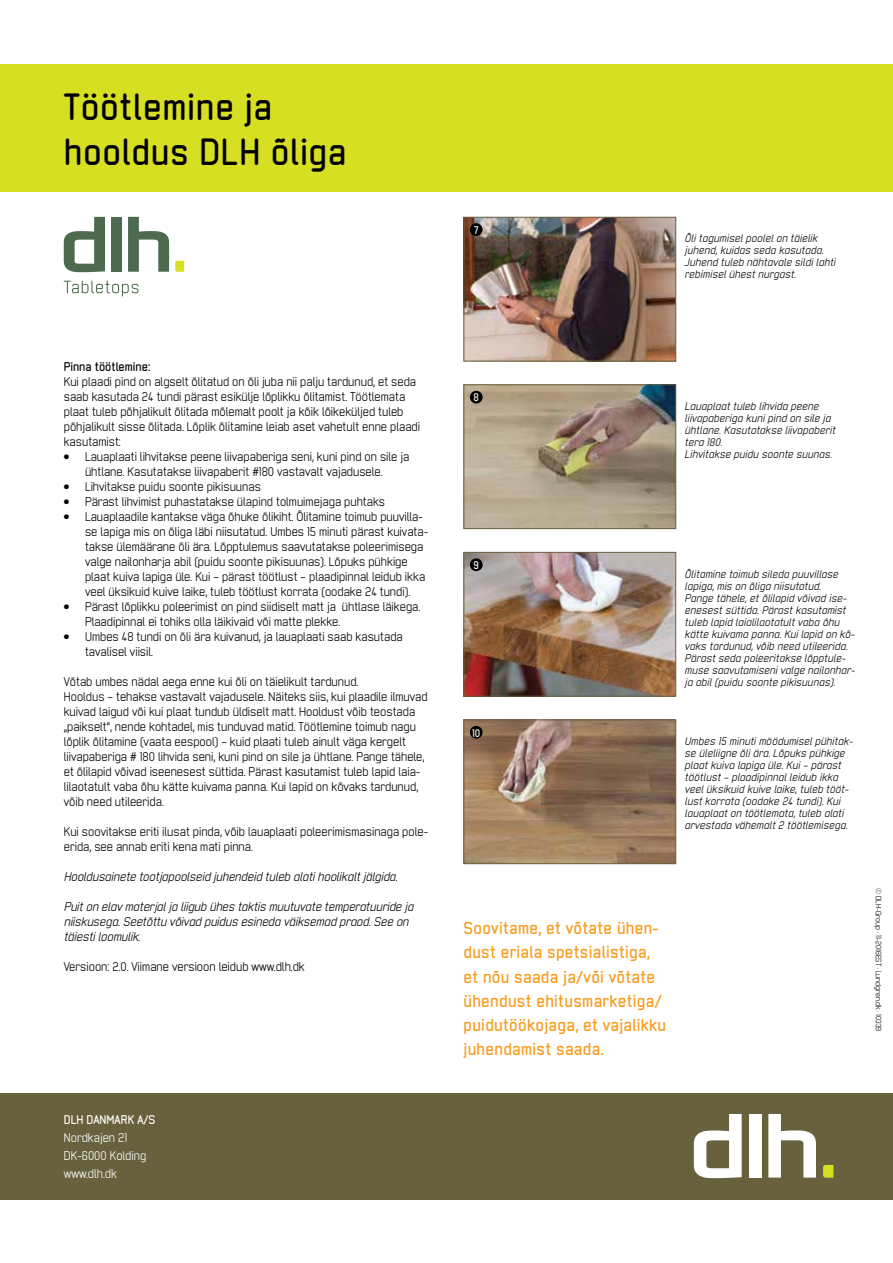
<style>
.page{position:relative;width:893px;height:1263px;background:#fff}
.page>*{position:absolute;margin:0;border:0;box-sizing:border-box;transform-origin:0 0}
.t1{font:700 36px/45px "Neutraliser Sans";letter-spacing:.015em;color:#000}
.t2{font:700 16.5px/24.3px "Neutraliser Sans";letter-spacing:.02em;color:#f99b1c}
.t3{font:12px/15px "Neutraliser Sans";color:#000}
.t4{font:italic 12px/15px "Neutraliser Sans";color:#000}
.t5{font:12px/18px "Neutraliser Sans";color:#fff}
.t6{font:700 12px "Neutraliser Sans";color:#000}
.t7{font:700 12px "Neutraliser Sans";color:#fff}
.t8{font:italic 10.5px/12px "Neutraliser Sans";letter-spacing:.02em;color:#000}
.t9{font:700 10.5px "Neutraliser Sans";color:#fff}
.t10{font:7.5px "Neutraliser Sans";color:#000}
</style>
<div class="page">
<div style="left:0;top:64px;width:893px;height:127px;background:#d7df23"></div>
<img style="left:465px;top:219px;width:209px;height:140px">
<div style="left:463px;top:217px;width:213px;height:144px;border:1px solid #68613e"></div>
<img style="left:465px;top:386px;width:209px;height:141px">
<div style="left:463px;top:384px;width:213px;height:145px;border:1px solid #68613e"></div>
<img style="left:465px;top:554px;width:209px;height:140px">
<div style="left:463px;top:552px;width:213px;height:144px;border:1px solid #68613e"></div>
<img style="left:465px;top:721px;width:209px;height:141px">
<div style="left:463px;top:719px;width:213px;height:145px;border:1px solid #68613e"></div>
<div style="left:0;top:1093px;width:893px;height:106px;background:#68613e"></div>
<svg style="left:64px;top:217px;width:41px;height:55px"></svg>
<div style="left:111px;top:217px;width:11px;height:55px;background:#4d6a4e"></div>
<svg style="left:128px;top:217px;width:41px;height:55px"></svg>
<svg style="left:175px;top:261px;width:9px;height:11px"></svg>
<svg style="left:64px;top:281px;width:74px;height:15px"></svg>
<div style="left:470px;top:223px;width:13px;height:13px;background:#000;border-radius:50%"></div>
<div style="left:470px;top:391px;width:13px;height:13px;background:#000;border-radius:50%"></div>
<div style="left:470px;top:558px;width:13px;height:13px;background:#000;border-radius:50%"></div>
<div style="left:470px;top:726px;width:13px;height:13px;background:#000;border-radius:50%"></div>
<svg style="left:694px;top:1114px;width:48px;height:64px"></svg>
<div style="left:749px;top:1114px;width:12px;height:63px;background:#fff"></div>
<svg style="left:768px;top:1114px;width:48px;height:63px"></svg>
<svg style="left:823px;top:1165px;width:10px;height:13px"></svg>
<h1 class="t1" style="left:64px;top:84px;width:284px">Töötlemine ja hooldus DLH õliga</h1>
<p class="t6" style="left:64px;top:360px;width:88px">Pinna töötlemine:</p>
<p class="t3" style="left:64px;top:374px;width:358px">Kui plaadi pind on algselt õlitatud on õli juba nii palju tardunud, et seda saab kasutada 24 tundi pärast esikülje lõplikku õlitamist. Töötlemata plaat tuleb põhjalikult õlitada mõlemalt poolt ja kõik lõikeküljed tuleb põhjalikult sisse õlitada. Lõplik õlitamine leiab aset vahetult enne plaadi kasutamist:</p>
<p class="t3" style="left:64px;top:449px;width:347px;text-align:center">• Lauaplaati lihvitakse peene liivapaberiga seni, kuni pind on sile ja ühtlane. Kasutatakse liivapaberit #180 vastavalt vajadusele.</p>
<p class="t3" style="left:64px;top:479px;width:199px">• Lihvitakse puidu soonte pikisuunas</p>
<p class="t3" style="left:64px;top:494px;width:323px">• Pärast lihvimist puhastatakse ülapind tolmuimejaga puhtaks</p>
<p class="t3" style="left:85px;top:509px;width:345px;text-indent:-21px">• Lauaplaadile kantakse väga õhuke õlikiht. Õlitamine toimub puuvilla&shy;se lapiga mis on õliga läbi niisutatud. Umbes 15 minuti pärast kuivata&shy;takse ülemäärane õli ära. Lõpptulemus saavutatakse poleerimisega valge nailonharja abil (puidu soonte pikisuunas). Lõpuks pühkige plaat kuiva lapiga üle. Kui – pärast töötlust – plaadipinnal leidub ikka veel üksikuid kuive laike, tuleb töötlust korrata (oodake 24 tundi).</p>
<p class="t3" style="left:85px;top:599px;width:337px;text-indent:-21px">• Pärast lõplikku poleerimist on pind siidiselt matt ja ühtlase läikega.<br>Plaadipinnal ei tohiks olla läikivaid või matte plekke.</p>
<p class="t3" style="left:85px;top:629px;width:319px;text-indent:-21px">• Umbes 48 tundi on õli ära kuivanud, ja lauaplaati saab kasutada tavalisel viisil.</p>
<p class="t3" style="left:64px;top:674px;width:365px">Võtab umbes nädal aega enne kui õli on täielikult tardunud.<br>Hooldus – tehakse vastavalt vajadusele. Näiteks siis, kui plaadile ilmuvad kuivad laigud või kui plaat tundub üldiselt matt. Hooldust võib teostada „paikselt“, nende kohtadel, mis tunduvad matid. Töötlemine toimub nagu lõplik õlitamine (vaata eespool) – kuid plaati tuleb ainult väga kergelt liivapaberiga # 180 lihvida seni, kuni pind on sile ja ühtlane. Pange tähele, et õlilapid võivad iseenesest süttida. Pärast kasutamist tuleb lapid laia&shy;lilaotatult vaba õhu kätte kuivama panna. Kui lapid on kõvaks tardunud, võib need utileerida.</p>
<p class="t3" style="left:64px;top:824px;width:366px">Kui soovitakse eriti ilusat pinda, võib lauaplaati poleerimismasinaga pole&shy;erida, see annab eriti kena mati pinna.</p>
<p class="t4" style="left:64px;top:869px;width:335px">Hooldusainete tootjapoolseid juhendeid tuleb alati hoolikalt jälgida.</p>
<p class="t4" style="left:64px;top:899px;width:351px">Puit on elav materjal ja liigub ühes taktis muutuvate temperatuuride ja niiskusega. Seetõttu võivad puidus esineda väiksemad praod. See on täiesti loomulik.</p>
<p class="t3" style="left:64px;top:959px;width:243px">Versioon: 2.0. Viimane versioon leidub www.dlh.dk</p>
<p class="t7" style="left:64px;top:1113px;width:93px">DLH Danmark A/S</p>
<p class="t5" style="left:64px;top:1128px;width:84px">Nordkajen 21<br>DK-6000 Kolding www.dlh.dk</p>
<p class="t9" style="left:474px;top:224px;width:6px">7</p>
<p class="t8" style="left:685px;top:233px;width:152px">Õli tagumisel poolel on täielik juhend, kuidas seda kasutada.<br>Juhend tuleb nähtavale sildi lahti rebimisel ühest nurgast.</p>
<p class="t9" style="left:473px;top:392px;width:7px">8</p>
<p class="t8" style="left:685px;top:400px;width:152px">Lauaplaat tuleb lihvida peene liivapaberiga kuni pind on sile ja ühtlane. Kasutatakse liivapaberit tera 180.<br>Lihvitakse puidu soonte suunas.</p>
<p class="t9" style="left:473px;top:559px;width:7px">9</p>
<p class="t9" style="left:472px;top:727px;width:10px">10</p>
<p class="t8" style="left:685px;top:568px;width:172px">Õlitamine toimub sileda puuvillase lapiga, mis on õliga niisutatud.<br>Pange tähele, et õlilapid võivad ise&shy;enesest süttida. Pärast kasutamist tuleb lapid laialilaotatult vaba õhu kätte kuivama panna. Kui lapid on kõ&shy;vaks tardunud, võib need utileerida.<br>Pärast seda poleeritakse lõpptule&shy;muse saavutamiseni valge nailonhar&shy;ja abil (puidu soonte pikisuunas).</p>
<p class="t8" style="left:685px;top:735px;width:170px">Umbes 15 minuti möödumisel pühitak&shy;se üleliigne õli ära. Lõpuks pühkige plaat kuiva lapiga üle. Kui – pärast töötlust – plaadipinnal leidub ikka veel üksikuid kuive laike, tuleb tööt&shy;lust korrata (oodake 24 tundi). Kui lauaplaat on töötlemata, tuleb alati arvestada vähemalt 2 töötlemisega.</p>
<h2 class="t2" style="left:463px;top:916px;width:204px">Soovitame, et võtate ühen&shy;dust eriala spetsialistiga, et nõu saada ja/või võtate ühendust ehitusmarketiga/ puidutöökojaga, et vajalikku juhendamist saada.</h2>
<p class="t10" style="left:883px;top:888px;width:145px;rotate:90deg">© DLH-Group · 11-2016EST · Lundgren.dk · 10339</p>
</div>
